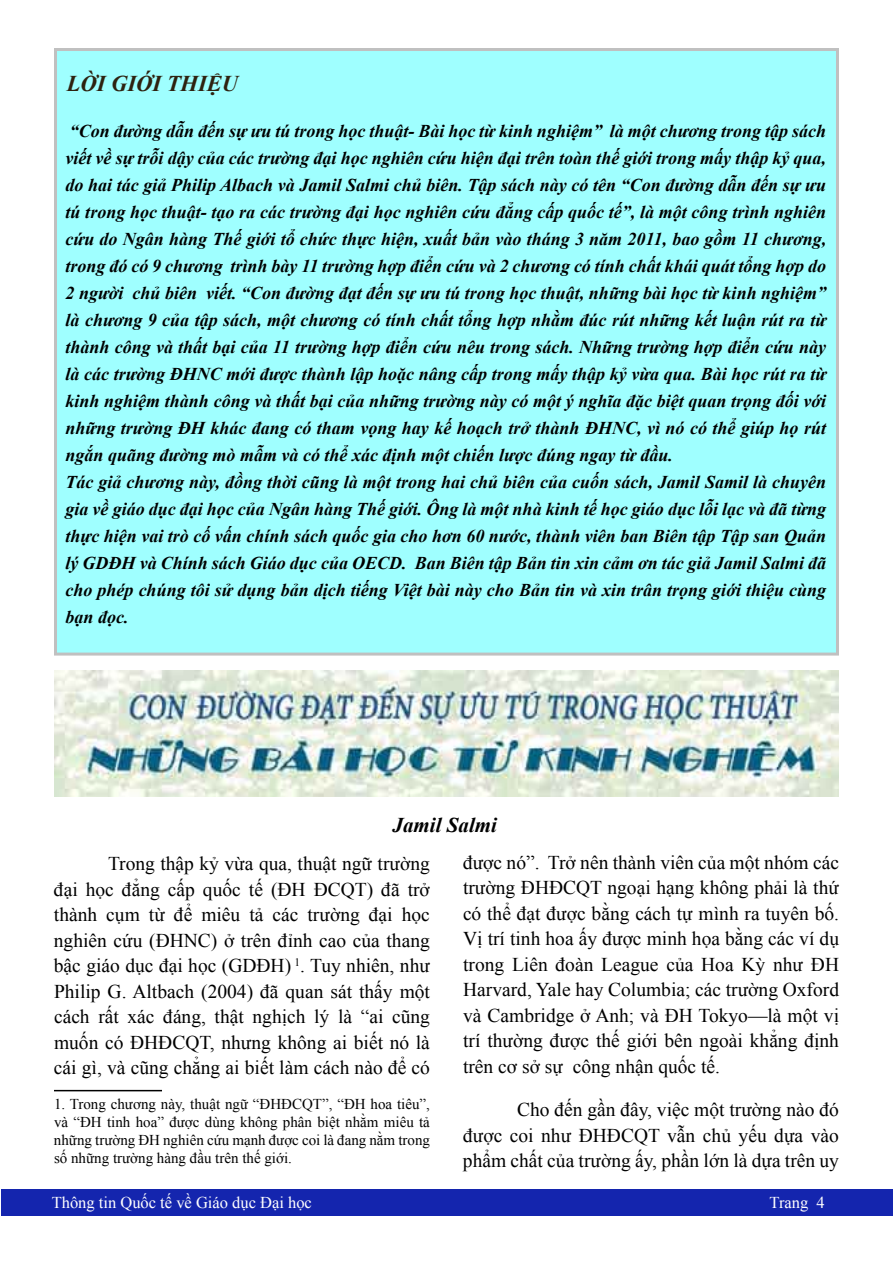
<style>
.page{position:relative;width:893px;height:1263px;background:#fff}
.page>*{position:absolute;margin:0;border:0;box-sizing:border-box;transform-origin:0 0}
.t1{font:italic 700 22.5px "Times New Roman";color:#2e2210}
.t2{font:italic 700 21px "Times New Roman";color:#000}
.t3{font:19.5px/25.5px "Times New Roman";color:#000;text-align:justify}
.t4{font:italic 700 18px/27px "Times New Roman";color:#000}
.t5{font:16.5px "Times New Roman";color:#fff}
.t6{font:15px/18px "Times New Roman";color:#000;text-align:justify}
</style>
<div class="page">
<div style="left:54px;top:48px;width:785px;height:608px;background:#9fffff;border:3px solid #c0c0c0"></div>
<hr style="left:54px;top:1090px;width:108px;height:1px;background:#000">
<div style="left:2px;top:1189px;width:891px;height:27px;background:#1425ae"></div>
<img style="left:54px;top:671px;width:785px;height:125px">
<p class="t1" style="left:67px;top:67px;width:173px">LỜI GIỚI THIỆU</p>
<p class="t4" style="left:66px;top:117px;width:762px">“Con đường dẫn đến sự ưu tú trong học thuật- Bài học từ kinh nghiệm” là một chương trong tập sách viết về sự trỗi dậy của các trường đại học nghiên cứu hiện đại trên toàn thế giới trong mấy thập kỷ qua, do hai tác giả Philip Albach và Jamil Salmi chủ biên. Tập sách này có tên “Con đường dẫn đến sự ưu tú trong học thuật- tạo ra các trường đại học nghiên cứu đẳng cấp quốc tế”, là một công trình nghiên cứu do Ngân hàng Thế giới tổ chức thực hiện, xuất bản vào tháng 3 năm 2011, bao gồm 11 chương, trong đó có 9 chương trình bày 11 trường hợp điển cứu và 2 chương có tính chất khái quát tổng hợp do 2 người chủ biên viết. “Con đường đạt đến sự ưu tú trong học thuật, những bài học từ kinh nghiệm” là chương 9 của tập sách, một chương có tính chất tổng hợp nhằm đúc rút những kết luận rút ra từ thành công và thất bại của 11 trường hợp điển cứu nêu trong sách. Những trường hợp điển cứu này là các trường ĐHNC mới được thành lập hoặc nâng cấp trong mấy thập kỷ vừa qua. Bài học rút ra từ kinh nghiệm thành công và thất bại của những trường này có một ý nghĩa đặc biệt quan trọng đối với những trường ĐH khác đang có tham vọng hay kế hoạch trở thành ĐHNC, vì nó có thể giúp họ rút ngắn quãng đường mò mẫm và có thể xác định một chiến lược đúng ngay từ đầu.<br>Tác giả chương này, đồng thời cũng là một trong hai chủ biên của cuốn sách, Jamil Samil là chuyên gia về giáo dục đại học của Ngân hàng Thế giới. Ông là một nhà kinh tế học giáo dục lỗi lạc và đã từng thực hiện vai trò cố vấn chính sách quốc gia cho hơn 60 nước, thành viên ban Biên tập Tập san Quản lý GDĐH và Chính sách Giáo dục của OECD. Ban Biên tập Bản tin xin cảm ơn tác giả Jamil Salmi đã cho phép chúng tôi sử dụng bản dịch tiếng Việt bài này cho Bản tin và xin trân trọng giới thiệu cùng bạn đọc.</p>
<p class="t2" style="left:393px;top:810px;width:106px">Jamil Salmi</p>
<p class="t3" style="left:54px;top:850px;width:378px;text-indent:54px">Trong thập kỷ vừa qua, thuật ngữ trường đại học đẳng cấp quốc tế (ĐH ĐCQT) đã trở thành cụm từ để miêu tả các trường đại học nghiên cứu (ĐHNC) ở trên đỉnh cao của thang bậc giáo dục đại học (GDĐH) <sup>1</sup>. Tuy nhiên, như Philip G. Altbach (2004) đã quan sát thấy một cách rất xác đáng, thật nghịch lý là “ai cũng muốn có ĐHĐCQT, nhưng không ai biết nó là cái gì, và cũng chẳng ai biết làm cách nào để có</p>
<p class="t6" style="left:54px;top:1094px;width:378px">1. Trong chương này, thuật ngữ “ĐHĐCQT”, “ĐH hoa tiêu”, và “ĐH tinh hoa” được dùng không phân biệt nhằm miêu tả những trường ĐH nghiên cứu mạnh được coi là đang nằm trong số những trường hàng đầu trên thế giới.</p>
<p class="t3" style="left:463px;top:849px;width:378px">được nó”. Trở nên thành viên của một nhóm các trường ĐHĐCQT ngoại hạng không phải là thứ có thể đạt được bằng cách tự mình ra tuyên bố.<br>Vị trí tinh hoa ấy được minh họa bằng các ví dụ trong Liên đoàn League của Hoa Kỳ như ĐH Harvard, Yale hay Columbia; các trường Oxford và Cambridge ở Anh; và ĐH Tokyo—là một vị trí thường được thế giới bên ngoài khẳng định trên cơ sở sự công nhận quốc tế.</p>
<p class="t3" style="left:463px;top:1096px;width:378px;text-indent:54px">Cho đến gần đây, việc một trường nào đó được coi như ĐHĐCQT vẫn chủ yếu dựa vào phẩm chất của trường ấy, phần lớn là dựa trên uy</p>
<p class="t5" style="left:52px;top:1191px;width:262px">Thông tin Quốc tế về Giáo dục Đại học</p>
<p class="t5" style="left:770px;top:1191px;width:57px">Trang 4</p>
</div>
